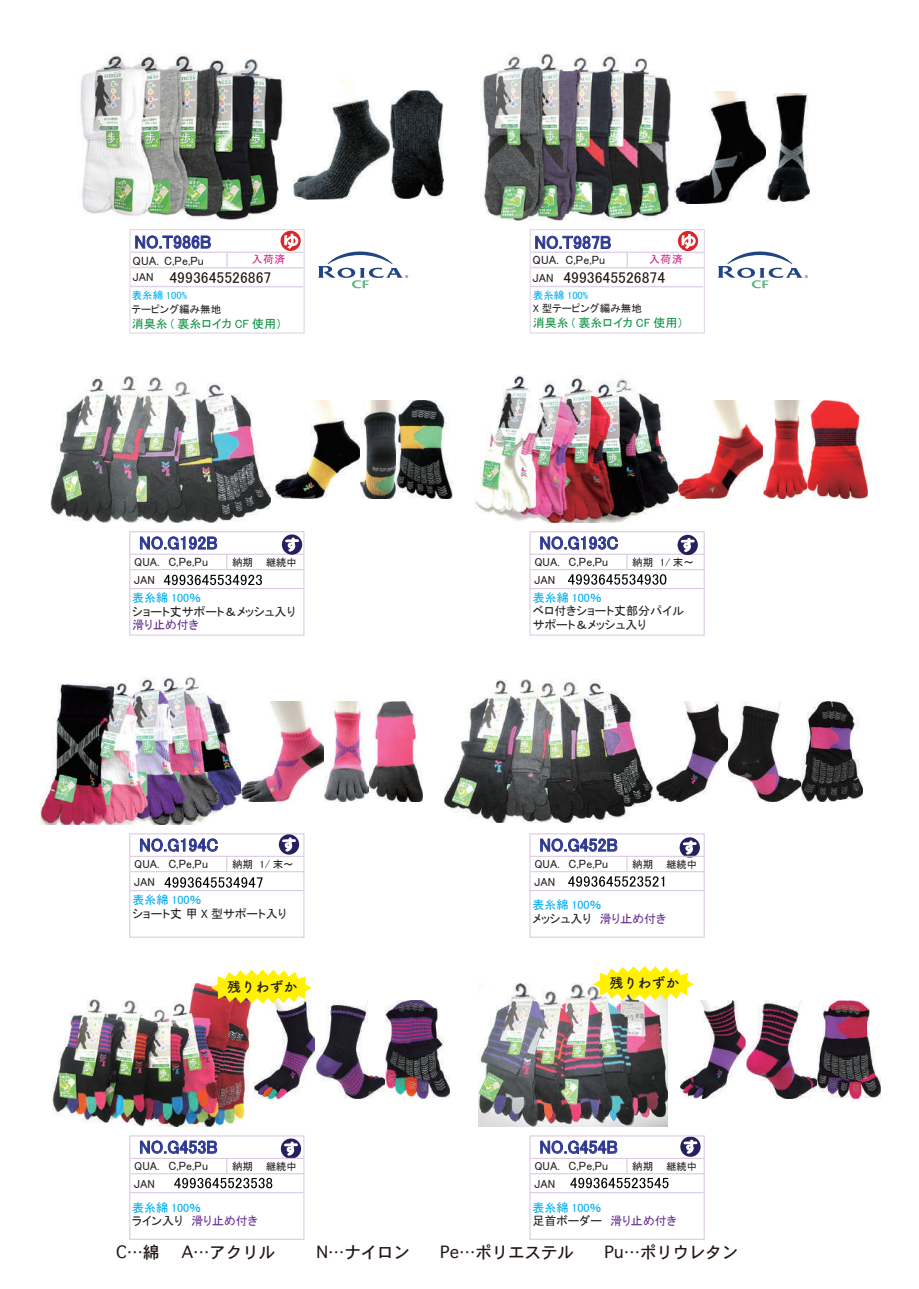
<style>
.page{position:relative;width:919px;height:1289px;background:#fff}
.page>*{position:absolute;margin:0;border:0;box-sizing:border-box;transform-origin:0 0}
.t1{font:18px "MS P Gothic";color:#2c3691}
.t2{font:16.35px "Osaka";color:#221713}
.t3{font:15.6px "MS P Gothic";color:#211814}
.t4{font:700 13.95px "Tsuku A Rd Gothic";color:#231f20}
.t5{font:12px/13.5px "MS P Gothic";color:#231f20}
.t6{font:12px/13.5px "MS P Gothic";color:#00aeef}
.t7{font:12px "MS P Gothic";color:#0d9344}
.t8{font:12px "MS P Gothic";color:#652d91}
.t9{font:11.55px "MS P Gothic";color:#231f20}
.t10{font:10.8px "MS P Gothic";letter-spacing:.05em;color:#d4247f}
.t11{font:10.5px "MS P Gothic";color:#231f20}
.t12{font:10.5px "MS P Gothic";color:#00aeef}
.t13{font:10.2px "MS P Gothic";color:#231f20}
.s1{font-size:11.55px;color:#231f20}
.s2{font-size:10.5px}
.s3{color:#231f20}
.s4{color:#652d91}
</style>
<div class="page">
<div style="left:529px;top:531px;width:175px;height:104px;border:1px solid #d8c6e0"></div>
<hr style="left:530px;top:553px;width:174px;height:1px;background:#d8c6e0">
<hr style="left:531px;top:569px;width:173px;height:1px;background:#d8c6e0">
<hr style="left:530px;top:588px;width:173px;height:1px;background:#d8c6e0">
<svg style="left:540px;top:536px;width:126px;height:48px"></svg>
<svg style="left:164px;top:877px;width:98px;height:10px"></svg>
<svg style="left:140px;top:838px;width:78px;height:14px"></svg>
<div style="left:129px;top:833px;width:175px;height:104px;border:1px solid #d8c6e0"></div>
<hr style="left:130px;top:855px;width:174px;height:1px;background:#d8c6e0">
<hr style="left:131px;top:871px;width:173px;height:1px;background:#d8c6e0">
<hr style="left:130px;top:890px;width:173px;height:1px;background:#d8c6e0">
<svg style="left:226px;top:856px;width:1px;height:15px"></svg>
<img style="left:445px;top:679px;width:207px;height:143px">
<img style="left:52px;top:983px;width:199px;height:143px">
<img style="left:479px;top:983px;width:188px;height:143px">
<img style="left:50px;top:376px;width:220px;height:146px">
<div style="left:129px;top:531px;width:175px;height:104px;border:1px solid #d8c6e0"></div>
<hr style="left:130px;top:553px;width:174px;height:1px;background:#d8c6e0">
<hr style="left:131px;top:569px;width:173px;height:1px;background:#d8c6e0">
<hr style="left:130px;top:588px;width:173px;height:1px;background:#d8c6e0">
<svg style="left:140px;top:536px;width:122px;height:49px"></svg>
<svg style="left:282px;top:534px;width:20px;height:20px"></svg>
<svg style="left:677px;top:535px;width:20px;height:20px"></svg>
<svg style="left:279px;top:834px;width:20px;height:20px"></svg>
<svg style="left:679px;top:837px;width:20px;height:20px"></svg>
<svg style="left:281px;top:1138px;width:20px;height:19px"></svg>
<svg style="left:680px;top:1137px;width:20px;height:19px"></svg>
<div style="left:529px;top:833px;width:175px;height:104px;border:1px solid #d8c6e0"></div>
<hr style="left:530px;top:855px;width:174px;height:1px;background:#d8c6e0">
<hr style="left:531px;top:871px;width:173px;height:1px;background:#d8c6e0">
<hr style="left:530px;top:890px;width:173px;height:1px;background:#d8c6e0">
<svg style="left:540px;top:838px;width:124px;height:48px"></svg>
<div style="left:129px;top:1135px;width:175px;height:104px;border:1px solid #d8c6e0"></div>
<hr style="left:130px;top:1157px;width:174px;height:1px;background:#d8c6e0">
<hr style="left:131px;top:1173px;width:173px;height:1px;background:#d8c6e0">
<hr style="left:130px;top:1192px;width:173px;height:1px;background:#d8c6e0">
<svg style="left:140px;top:1140px;width:132px;height:48px"></svg>
<div style="left:529px;top:1135px;width:175px;height:104px;border:1px solid #d8c6e0"></div>
<hr style="left:530px;top:1157px;width:174px;height:1px;background:#d8c6e0">
<hr style="left:531px;top:1173px;width:173px;height:1px;background:#d8c6e0">
<hr style="left:530px;top:1192px;width:173px;height:1px;background:#d8c6e0">
<svg style="left:540px;top:1140px;width:128px;height:48px"></svg>
<img style="left:475px;top:376px;width:203px;height:147px">
<img style="left:41px;top:677px;width:200px;height:147px">
<img style="left:80px;top:53px;width:204px;height:168px">
<img style="left:480px;top:53px;width:191px;height:168px">
<div style="left:529px;top:229px;width:175px;height:104px;border:1px solid #e1d3e7"></div>
<hr style="left:530px;top:251px;width:173px;height:2px;background:#e1d3e7">
<hr style="left:531px;top:267px;width:173px;height:1px;background:#e1d3e7">
<hr style="left:530px;top:286px;width:173px;height:1px;background:#e1d3e7">
<svg style="left:626px;top:253px;width:2px;height:14px"></svg>
<svg style="left:535px;top:235px;width:76px;height:14px"></svg>
<svg style="left:678px;top:231px;width:20px;height:20px"></svg>
<div style="left:129px;top:229px;width:175px;height:104px;border:1px solid #e1d3e7"></div>
<hr style="left:130px;top:251px;width:173px;height:2px;background:#e1d3e7">
<hr style="left:131px;top:267px;width:173px;height:1px;background:#e1d3e7">
<hr style="left:130px;top:286px;width:173px;height:1px;background:#e1d3e7">
<svg style="left:226px;top:253px;width:2px;height:14px"></svg>
<svg style="left:135px;top:235px;width:76px;height:14px"></svg>
<svg style="left:280px;top:231px;width:21px;height:20px"></svg>
<img style="left:656px;top:701px;width:206px;height:100px">
<img style="left:253px;top:1000px;width:196px;height:98px">
<img style="left:680px;top:1000px;width:200px;height:98px">
<img style="left:276px;top:400px;width:177px;height:99px">
<img style="left:678px;top:400px;width:189px;height:99px">
<img style="left:241px;top:701px;width:84px;height:100px">
<img style="left:325px;top:701px;width:98px;height:100px">
<img style="left:293px;top:79px;width:96px;height:121px">
<img style="left:390px;top:90px;width:53px;height:109px">
<img style="left:674px;top:91px;width:91px;height:113px">
<img style="left:767px;top:93px;width:42px;height:109px">
<svg style="left:211px;top:969px;width:100px;height:34px"></svg>
<svg style="left:593px;top:966px;width:100px;height:34px"></svg>
<svg style="left:318px;top:251px;width:90px;height:37px"></svg>
<svg style="left:717px;top:251px;width:90px;height:37px"></svg>
<h1 class="t1" style="left:134px;top:233px;width:79px">NO.T986B</h1>
<p class="t5" style="left:132px;top:253px;width:28px">QUA.</p>
<h3 class="t3" style="left:132px;top:269px;width:140px"><span class="s1">JAN</span> 4993645526867</h3>
<p class="t10" style="left:252px;top:254px;width:35px">入荷済</p>
<p class="t5" style="left:164px;top:253px;width:41px">C,Pe,Pu</p>
<h1 class="t1" style="left:534px;top:233px;width:79px">NO.T987B</h1>
<p class="t5" style="left:532px;top:252px;width:28px">QUA.</p>
<h3 class="t3" style="left:532px;top:270px;width:134px"><span class="s1">JAN</span> 4993645526874</h3>
<p class="t10" style="left:649px;top:254px;width:35px">入荷済</p>
<p class="t5" style="left:565px;top:252px;width:41px">C,Pe,Pu</p>
<p class="t12" style="left:132px;top:290px;width:57px">表糸綿 100%</p>
<p class="t11" style="left:132px;top:304px;width:91px">テーピング編み無地</p>
<p class="t7" style="left:132px;top:317px;width:152px">消臭糸 ( 裏糸ロイカ CF 使用）</p>
<p class="t12" style="left:533px;top:289px;width:57px">表糸綿 100%</p>
<p class="t11" style="left:533px;top:303px;width:110px">X 型テーピング編み無地</p>
<p class="t7" style="left:533px;top:316px;width:152px">消臭糸 ( 裏糸ロイカ CF 使用）</p>
<h1 class="t1" style="left:139px;top:534px;width:80px">NO.G192B</h1>
<p class="t9" style="left:134px;top:573px;width:23px">JAN</p>
<p class="t5" style="left:168px;top:554px;width:41px">C,Pe,Pu</p>
<p class="t9" style="left:134px;top:555px;width:27px">QUA.</p>
<p class="t13" style="left:232px;top:557px;width:66px"><span class="s2">納期</span> 継続中</p>
<h1 class="t1" style="left:539px;top:534px;width:81px">NO.G193C</h1>
<p class="t9" style="left:534px;top:573px;width:23px">JAN</p>
<p class="t5" style="left:568px;top:554px;width:41px">C,Pe,Pu</p>
<p class="t11" style="left:659px;top:556px;width:36px">1/ 末〜</p>
<p class="t9" style="left:534px;top:555px;width:27px">QUA.</p>
<p class="t11" style="left:632px;top:557px;width:22px">納期</p>
<p class="t6" style="left:132px;top:591px;width:70px">表糸綿 100％</p>
<p class="t5" style="left:132px;top:604px;width:165px">ショート丈サポート＆メッシュ入り</p>
<p class="t8" style="left:132px;top:618px;width:68px">滑り止め付き</p>
<p class="t6" style="left:532px;top:591px;width:70px">表糸綿 100％</p>
<p class="t5" style="left:532px;top:604px;width:153px">ベロ付きショート丈部分パイルサポート＆メッシュ入り</p>
<h1 class="t1" style="left:139px;top:836px;width:81px">NO.G194C</h1>
<p class="t9" style="left:134px;top:875px;width:23px">JAN</p>
<p class="t5" style="left:168px;top:856px;width:41px">C,Pe,Pu</p>
<p class="t11" style="left:259px;top:858px;width:36px">1/ 末〜</p>
<p class="t9" style="left:134px;top:857px;width:27px">QUA.</p>
<p class="t11" style="left:232px;top:859px;width:22px">納期</p>
<h1 class="t1" style="left:539px;top:836px;width:80px">NO.G452B</h1>
<p class="t9" style="left:534px;top:875px;width:23px">JAN</p>
<p class="t5" style="left:568px;top:856px;width:41px">C,Pe,Pu</p>
<p class="t9" style="left:534px;top:857px;width:27px">QUA.</p>
<p class="t13" style="left:632px;top:859px;width:66px"><span class="s2">納期</span> 継続中</p>
<p class="t6" style="left:132px;top:893px;width:70px">表糸綿 100％</p>
<p class="t5" style="left:132px;top:906px;width:156px">ショート丈 甲 X 型サポート入り</p>
<p class="t6" style="left:532px;top:898px;width:135px">表糸綿 100％<br><span class="s3">メッシュ入り　</span><span class="s4">滑り止め付き</span></p>
<p class="t4" style="left:227px;top:975px;width:71px">残りわずか</p>
<p class="t4" style="left:609px;top:972px;width:71px">残りわずか</p>
<h1 class="t1" style="left:139px;top:1137px;width:80px">NO.G453B</h1>
<p class="t9" style="left:134px;top:1177px;width:23px">JAN</p>
<p class="t5" style="left:168px;top:1158px;width:41px">C,Pe,Pu</p>
<p class="t9" style="left:134px;top:1159px;width:27px">QUA.</p>
<p class="t13" style="left:232px;top:1161px;width:66px"><span class="s2">納期</span> 継続中</p>
<h1 class="t1" style="left:539px;top:1137px;width:80px">NO.G454B</h1>
<p class="t9" style="left:534px;top:1177px;width:23px">JAN</p>
<p class="t5" style="left:568px;top:1158px;width:41px">C,Pe,Pu</p>
<p class="t9" style="left:534px;top:1159px;width:27px">QUA.</p>
<p class="t13" style="left:632px;top:1161px;width:66px"><span class="s2">納期</span> 継続中</p>
<p class="t6" style="left:132px;top:1200px;width:127px">表糸綿 100％<br><span class="s3">ライン入り　</span><span class="s4">滑り止め付き</span></p>
<p class="t6" style="left:532px;top:1200px;width:146px">表糸綿 100％<br><span class="s3">足首ボーダー　</span><span class="s4">滑り止め付き</span></p>
<h2 class="t2" style="left:116px;top:1241px;width:45px">C…綿</h2>
<h2 class="t2" style="left:181px;top:1241px;width:95px">A…アクリル</h2>
<h2 class="t2" style="left:316px;top:1241px;width:95px">N…ナイロン</h2>
<h2 class="t2" style="left:440px;top:1241px;width:135px">Pe…ポリエステル</h2>
<h2 class="t2" style="left:604px;top:1241px;width:135px">Pu…ポリウレタン</h2>
</div>
